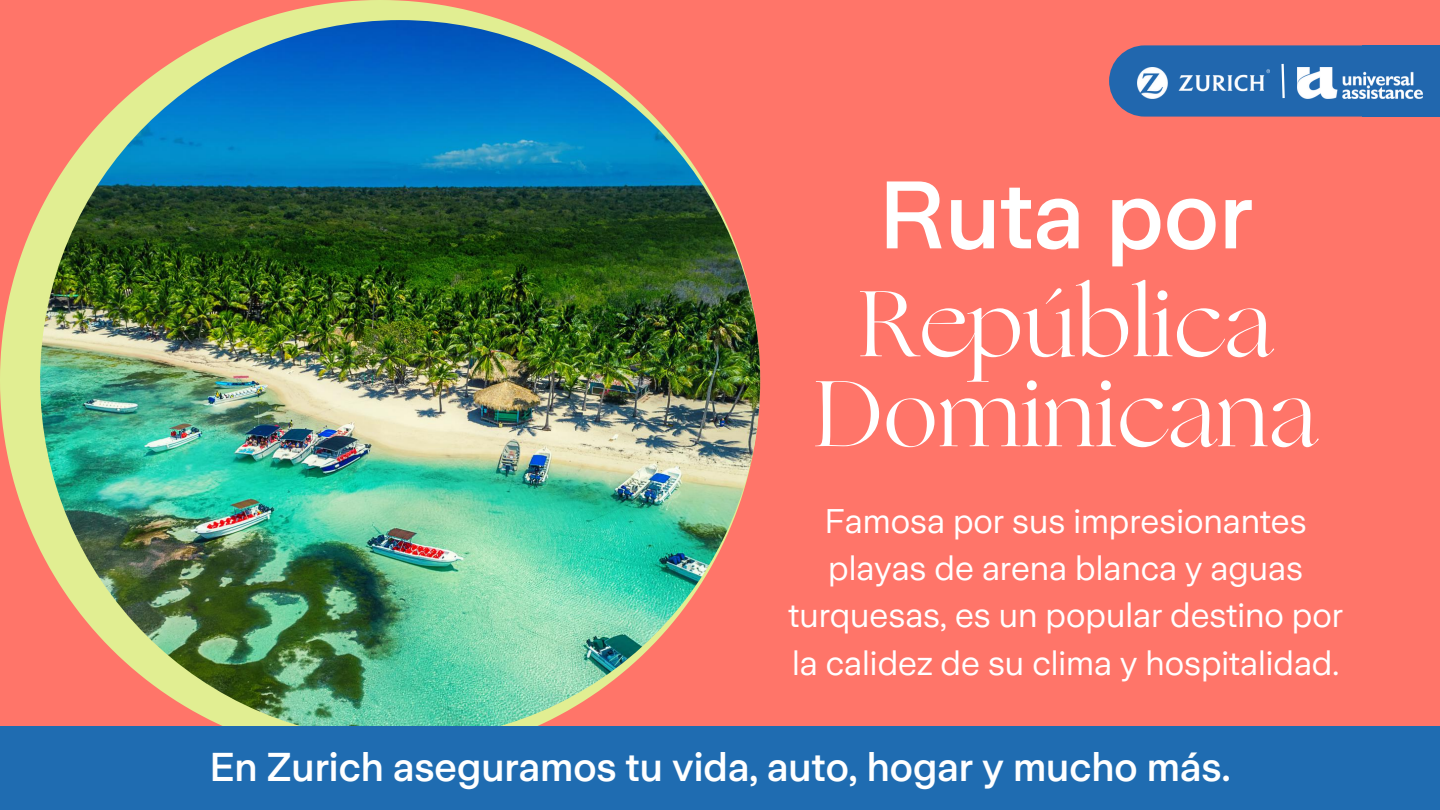
<style>
.page{position:relative;width:1440px;height:810px;background:#ff7569}
.page>*{position:absolute;margin:0;border:0;box-sizing:border-box;transform-origin:0 0}
.t1{font:500 95px "Zurich Sans";color:#fff}
.t2{font:94px/90px "Ogg";color:#fff;text-align:center}
.t3{font:500 40px "Zurich Sans";color:#fff}
.t4{font:34px/47.2px "Zurich Sans";color:#fff;text-align:center}
</style>
<div class="page">
<svg style="left:0;top:0;width:760px;height:726px"></svg>
<img style="left:40px;top:20px;width:720px;height:720px;border-radius:50%">
<div style="left:0;top:726px;width:1440px;height:84px;background:#1f6cb1"></div>
<div style="left:1109px;top:45px;width:297px;height:72px;background:#2167ae;border-radius:36px"></div>
<div style="left:1362px;top:45px;width:78px;height:72px;background:#2167ae"></div>
<img style="left:1138px;top:68px;width:131px;height:30px">
<svg style="left:1281px;top:63px;width:4px;height:36px"></svg>
<img style="left:1298px;top:67px;width:125px;height:31px">
<h1 class="t1" style="left:879px;top:163px;width:376px">Ruta por</h1>
<h2 class="t2" style="left:814px;top:280px;width:504px">República<br>Dominicana</h2>
<p class="t4" style="left:788px;top:498px;width:556px">Famosa por sus impresionantes playas de arena blanca y aguas turquesas, es un popular destino por la calidez de su clima y hospitalidad.</p>
<p class="t3" style="left:209px;top:745px;width:1023px">En Zurich aseguramos tu vida, auto, hogar y mucho más.</p>
</div>
